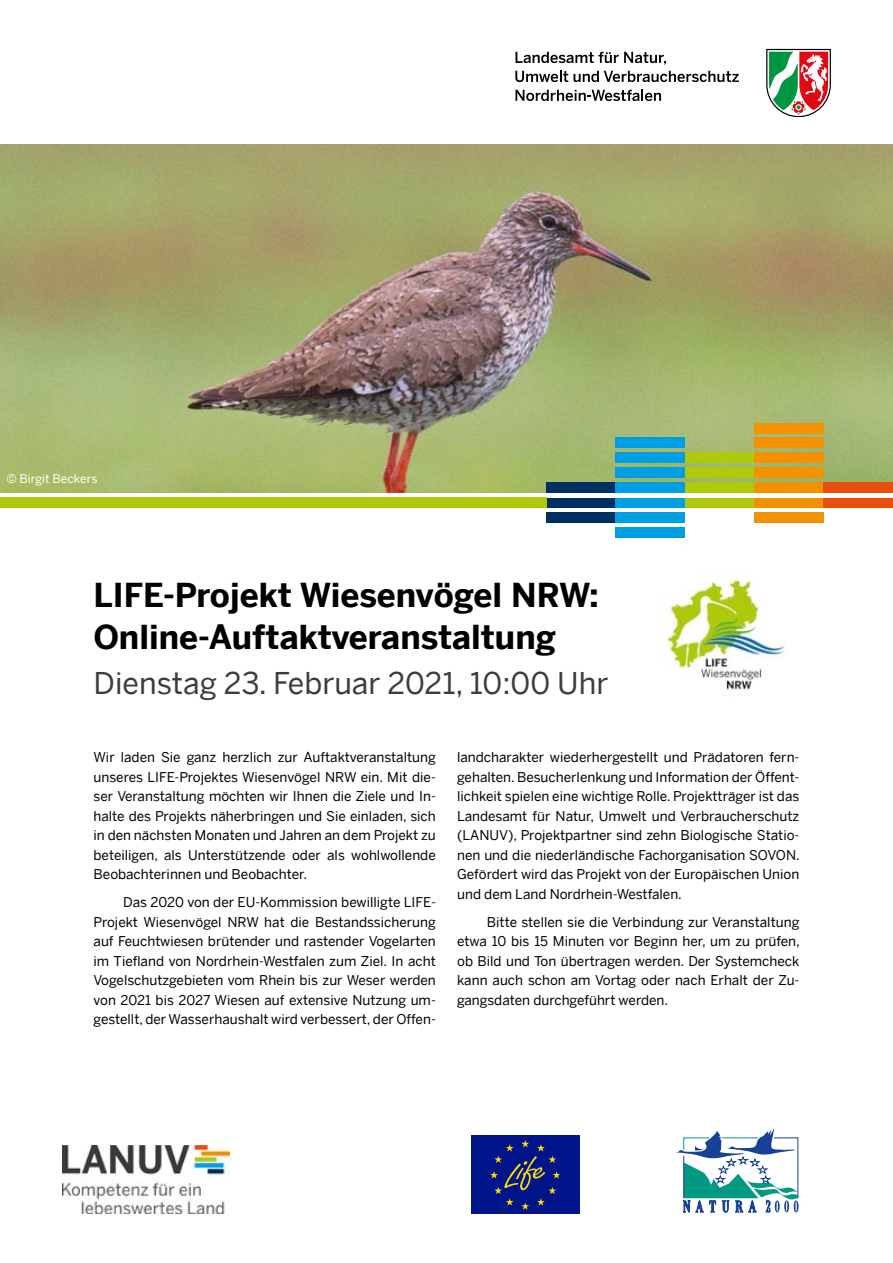
<style>
.page{position:relative;width:893px;height:1263px;background:#fff}
.page>*{position:absolute;margin:0;border:0;box-sizing:border-box;transform-origin:0 0}
.t1{font:700 33px/42px "Benton Sans";color:#000}
.t2{font:30px "Benton Sans";color:#3c3c3b}
.t3{font:13.5px/19.5px "Benton Sans";color:#000;text-align:justify}
.t4{font:12px "Benton Sans";color:#fffffe}
</style>
<div class="page">
<img style="left:0;top:145px;width:893px;height:348px">
<svg style="left:766px;top:49px;width:65px;height:68px"></svg>
<svg style="left:515px;top:52px;width:151px;height:13px"></svg>
<svg style="left:515px;top:71px;width:224px;height:11px"></svg>
<svg style="left:515px;top:90px;width:146px;height:11px"></svg>
<div style="left:616px;top:438px;width:69px;height:10px;background:#009fe3"></div>
<div style="left:616px;top:527px;width:69px;height:11px;background:#009fe3"></div>
<div style="left:546px;top:512px;width:70px;height:11px;background:#003063"></div>
<div style="left:546px;top:482px;width:70px;height:11px;background:#003063"></div>
<div style="left:546px;top:497px;width:70px;height:11px;background:#003063"></div>
<div style="left:616px;top:512px;width:69px;height:11px;background:#009fe3"></div>
<div style="left:616px;top:497px;width:69px;height:11px;background:#009fe3"></div>
<div style="left:616px;top:482px;width:69px;height:11px;background:#009fe3"></div>
<div style="left:616px;top:467px;width:69px;height:11px;background:#009fe3"></div>
<div style="left:616px;top:452px;width:69px;height:11px;background:#009fe3"></div>
<div style="left:685px;top:467px;width:69px;height:11px;background:#afca0b"></div>
<div style="left:685px;top:482px;width:69px;height:11px;background:#afca0b"></div>
<div style="left:685px;top:497px;width:69px;height:11px;background:#afca0b"></div>
<div style="left:685px;top:452px;width:69px;height:11px;background:#afca0b"></div>
<div style="left:754px;top:423px;width:70px;height:10px;background:#f39200"></div>
<div style="left:754px;top:512px;width:70px;height:11px;background:#f39200"></div>
<div style="left:754px;top:497px;width:70px;height:11px;background:#f39200"></div>
<div style="left:754px;top:482px;width:70px;height:11px;background:#f39200"></div>
<div style="left:754px;top:467px;width:70px;height:11px;background:#f39200"></div>
<div style="left:754px;top:452px;width:70px;height:11px;background:#f39200"></div>
<div style="left:754px;top:438px;width:70px;height:10px;background:#f39200"></div>
<div style="left:824px;top:482px;width:69px;height:11px;background:#e94e0f"></div>
<div style="left:824px;top:497px;width:69px;height:11px;background:#e94e0f"></div>
<div style="left:0;top:497px;width:546px;height:11px;background:#afca0b"></div>
<img style="left:62px;top:1146px;width:168px;height:67px">
<img style="left:667px;top:570px;width:118px;height:122px">
<div style="left:471px;top:1136px;width:108px;height:78px;background:#001589"></div>
<svg style="left:490px;top:1140px;width:70px;height:70px"></svg>
<svg style="left:676px;top:1128px;width:122px;height:85px"></svg>
<p class="t4" style="left:6px;top:471px;width:93px">© Birgit Beckers</p>
<h1 class="t1" style="left:94px;top:574px;width:507px">LIFE-Projekt Wiesenvögel NRW:<br>Online-Auftaktveranstaltung</h1>
<h2 class="t2" style="left:94px;top:665px;width:516px">Dienstag 23. Februar 2021, 10:00 Uhr</h2>
<p class="t3" style="left:94px;top:747px;width:344px">Wir laden Sie ganz herzlich zur Auftaktveranstaltung unseres LIFE-Projektes Wiesenvögel NRW ein. Mit die&shy;ser Veranstaltung möchten wir Ihnen die Ziele und In&shy;halte des Projekts näherbringen und Sie einladen, sich in den nächsten Monaten und Jahren an dem Projekt zu beteiligen, als Unterstützende oder als wohlwollende Beobachterinnen und Beobachter.</p>
<p class="t3" style="left:94px;top:892px;width:344px;text-indent:30px">Das 2020 von der EU-Kommission bewilligte LIFE-Projekt Wiesenvögel NRW hat die Bestandssicherung auf Feuchtwiesen brütender und rastender Vogelarten im Tiefland von Nordrhein-Westfalen zum Ziel. In acht Vogelschutzgebieten vom Rhein bis zur Weser werden von 2021 bis 2027 Wiesen auf extensive Nutzung um&shy;gestellt, der Wasserhaushalt wird verbessert, der Offen-</p>
<p class="t3" style="left:457px;top:747px;width:344px">landcharakter wiederhergestellt und Prädatoren fern&shy;gehalten. Besucherlenkung und Information der Öffent&shy;lichkeit spielen eine wichtige Rolle. Projektträger ist das Landesamt für Natur, Umwelt und Verbraucherschutz (LANUV), Projektpartner sind zehn Biologische Statio&shy;nen und die niederländische Fachorganisation SOVON.<br>Gefördert wird das Projekt von der Europäischen Union und dem Land Nordrhein-Westfalen.</p>
<p class="t3" style="left:457px;top:912px;width:344px;text-indent:30px">Bitte stellen sie die Verbindung zur Veranstaltung etwa 10 bis 15 Minuten vor Beginn her, um zu prüfen, ob Bild und Ton übertragen werden. Der Systemcheck kann auch schon am Vortag oder nach Erhalt der Zu&shy;gangsdaten durchgeführt werden.</p>
</div>
